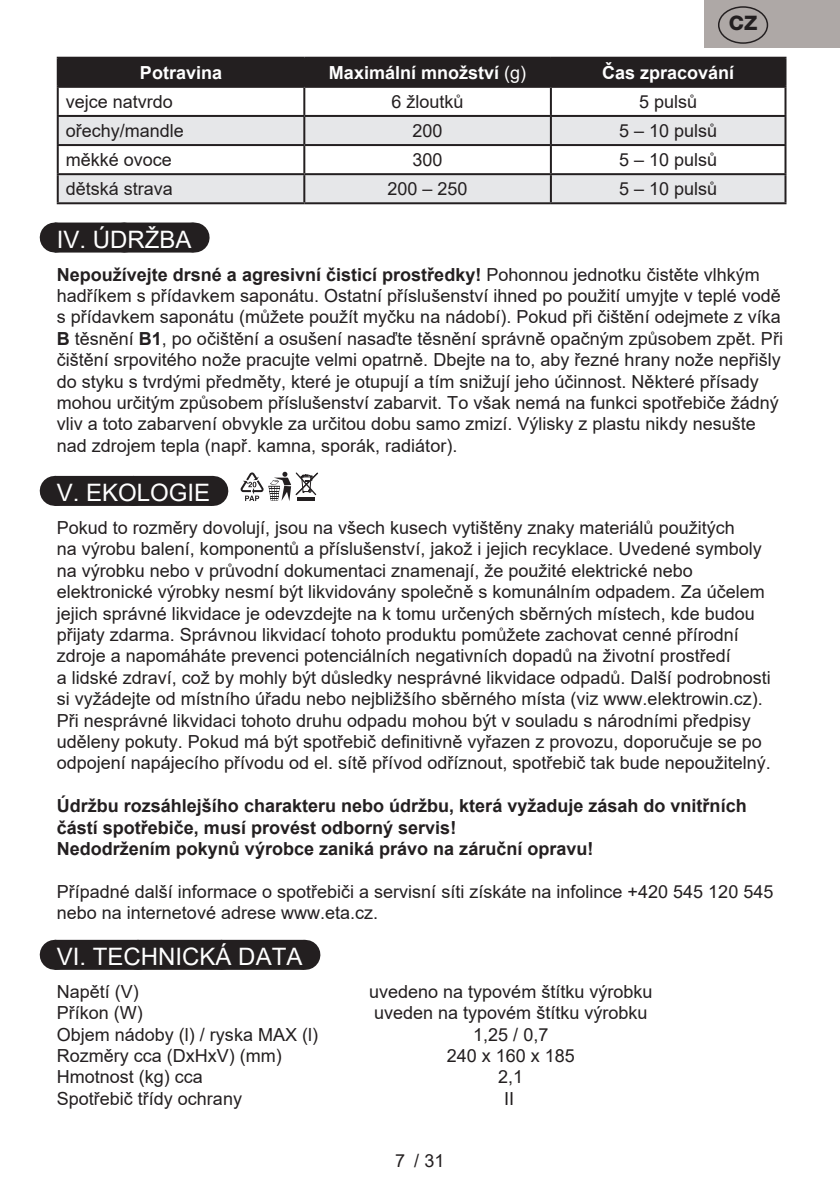
<style>
.page{position:relative;width:840px;height:1191px;background:#fff}
.page>*{position:absolute;margin:0;border:0;box-sizing:border-box;transform-origin:0 0}
.t1{font:24px "Arial";color:#fff}
.t2{font:800 20px "Helvetica Neue OT";color:#231f20}
.t3{font:18px/21.4px "Arial";color:#231f20}
.t4{font:700 18px/21.4px "Arial";color:#231f20}
.t5{font:700 18px "Arial";color:#fff}
.s1{font-weight:400}
.s2{font-weight:700}
</style>
<div class="page">
<div style="left:704px;top:0;width:135px;height:48px;background:#aea8a6"></div>
<div style="left:717px;top:6px;width:50px;height:38px;border:1px solid #231f20;border-radius:50%"></div>
<div style="left:55px;top:222px;width:138px;height:30px;background:#231f20"></div>
<svg style="left:124px;top:222px;width:35px;height:1px"></svg>
<hr style="left:193px;top:222px;width:1px;height:30px;background:#231f20">
<div style="left:55px;top:476px;width:157px;height:30px;background:#231f20"></div>
<svg style="left:138px;top:505px;width:35px;height:1px"></svg>
<hr style="left:212px;top:476px;width:1px;height:30px;background:#231f20">
<div style="left:55px;top:939px;width:249px;height:30px;background:#231f20"></div>
<svg style="left:138px;top:939px;width:125px;height:1px"></svg>
<hr style="left:304px;top:939px;width:1px;height:30px;background:#231f20">
<div style="left:59px;top:59px;width:725px;height:27px;background:#231f20"></div>
<svg style="left:59px;top:117px;width:725px;height:85px;fill:#e6e7e9"></svg>
<hr style="left:57px;top:57px;width:247px;height:2px;background:#231f20">
<hr style="left:57px;top:59px;width:2px;height:27px;background:#231f20">
<hr style="left:304px;top:57px;width:246px;height:2px;background:#231f20">
<hr style="left:303px;top:59px;width:2px;height:27px;background:#231f20">
<hr style="left:550px;top:57px;width:236px;height:2px;background:#231f20">
<hr style="left:549px;top:59px;width:2px;height:27px;background:#231f20">
<hr style="left:784px;top:59px;width:2px;height:27px;background:#231f20">
<hr style="left:57px;top:86px;width:247px;height:2px;background:#231f20">
<hr style="left:57px;top:88px;width:2px;height:27px;background:#231f20">
<hr style="left:304px;top:86px;width:246px;height:2px;background:#231f20">
<hr style="left:303px;top:88px;width:2px;height:27px;background:#231f20">
<hr style="left:550px;top:86px;width:236px;height:2px;background:#231f20">
<hr style="left:549px;top:88px;width:2px;height:27px;background:#231f20">
<hr style="left:784px;top:88px;width:2px;height:27px;background:#231f20">
<hr style="left:57px;top:115px;width:247px;height:2px;background:#231f20">
<hr style="left:57px;top:117px;width:2px;height:27px;background:#231f20">
<hr style="left:304px;top:115px;width:246px;height:2px;background:#231f20">
<hr style="left:303px;top:117px;width:2px;height:27px;background:#231f20">
<hr style="left:550px;top:115px;width:236px;height:2px;background:#231f20">
<hr style="left:549px;top:117px;width:2px;height:27px;background:#231f20">
<hr style="left:784px;top:117px;width:2px;height:27px;background:#231f20">
<hr style="left:57px;top:144px;width:247px;height:2px;background:#231f20">
<hr style="left:57px;top:146px;width:2px;height:27px;background:#231f20">
<hr style="left:304px;top:144px;width:246px;height:2px;background:#231f20">
<hr style="left:303px;top:146px;width:2px;height:27px;background:#231f20">
<hr style="left:550px;top:144px;width:236px;height:2px;background:#231f20">
<hr style="left:549px;top:146px;width:2px;height:27px;background:#231f20">
<hr style="left:784px;top:146px;width:2px;height:27px;background:#231f20">
<hr style="left:57px;top:173px;width:247px;height:2px;background:#231f20">
<hr style="left:57px;top:175px;width:2px;height:27px;background:#231f20">
<hr style="left:304px;top:173px;width:246px;height:2px;background:#231f20">
<hr style="left:303px;top:175px;width:2px;height:27px;background:#231f20">
<hr style="left:550px;top:173px;width:236px;height:2px;background:#231f20">
<hr style="left:549px;top:175px;width:2px;height:27px;background:#231f20">
<hr style="left:784px;top:175px;width:2px;height:27px;background:#231f20">
<hr style="left:57px;top:202px;width:247px;height:2px;background:#231f20">
<hr style="left:304px;top:202px;width:246px;height:2px;background:#231f20">
<hr style="left:550px;top:202px;width:236px;height:2px;background:#231f20">
<svg style="left:240px;top:471px;width:78px;height:30px"></svg>
<p class="t2" style="left:728px;top:11px;width:30px">CZ</p>
<p class="t5" style="left:140px;top:60px;width:84px">Potravina</p>
<p class="t5" style="left:329px;top:60px;width:199px">Maximální množství <span class="s1">(g)</span></p>
<p class="t5" style="left:601px;top:60px;width:134px">Čas zpracování</p>
<p class="t3" style="left:66px;top:91px;width:109px">vejce natvrdo</p>
<p class="t3" style="left:391px;top:91px;width:74px">6 žloutků</p>
<p class="t3" style="left:638px;top:91px;width:60px">5 pulsů</p>
<p class="t3" style="left:66px;top:120px;width:120px">ořechy/mandle</p>
<p class="t3" style="left:412px;top:120px;width:32px">200</p>
<p class="t3" style="left:618px;top:120px;width:100px">5 – 10 pulsů</p>
<p class="t3" style="left:66px;top:149px;width:108px">měkké ovoce</p>
<p class="t3" style="left:412px;top:149px;width:32px">300</p>
<p class="t3" style="left:618px;top:149px;width:100px">5 – 10 pulsů</p>
<p class="t3" style="left:66px;top:178px;width:109px">dětská strava</p>
<p class="t3" style="left:387px;top:178px;width:82px">200 – 250</p>
<p class="t3" style="left:618px;top:178px;width:100px">5 – 10 pulsů</p>
<h1 class="t1" style="left:57px;top:223px;width:136px">IV. ÚDRŽBA</h1>
<p class="t3" style="left:57px;top:263px;width:727px"><span class="s2">Nepoužívejte drsné a agresivní čisticí prostředky!</span> Pohonnou jednotku čistěte vlhkým hadříkem s přídavkem saponátu. Ostatní příslušenství ihned po použití umyjte v teplé vodě s přídavkem saponátu (můžete použít myčku na nádobí). Pokud při čištění odejmete z víka <span class="s2">B</span> těsnění <span class="s2">B1</span>, po očištění a osušení nasaďte těsnění správně opačným způsobem zpět. Při čištění srpovitého nože pracujte velmi opatrně. Dbejte na to, aby řezné hrany nože nepřišly do styku s tvrdými předměty, které je otupují a tím snižují jeho účinnost. Některé přísady mohou určitým způsobem příslušenství zabarvit. To však nemá na funkci spotřebiče žádný vliv a toto zabarvení obvykle za určitou dobu samo zmizí. Výlisky z plastu nikdy nesušte nad zdrojem tepla (např. kamna, sporák, radiátor).</p>
<h1 class="t1" style="left:57px;top:476px;width:155px">V. EKOLOGIE</h1>
<p class="t3" style="left:57px;top:517px;width:715px">Pokud to rozměry dovolují, jsou na všech kusech vytištěny znaky materiálů použitých<br>na výrobu balení, komponentů a příslušenství, jakož i jejich recyklace. Uvedené symboly na výrobku nebo v průvodní dokumentaci znamenají, že použité elektrické nebo elektronické výrobky nesmí být likvidovány společně s komunálním odpadem. Za účelem jejich správné likvidace je odevzdejte na k tomu určených sběrných místech, kde budou přijaty zdarma. Správnou likvidací tohoto produktu pomůžete zachovat cenné přírodní zdroje a napomáháte prevenci potenciálních negativních dopadů na životní prostředí<br>a lidské zdraví, což by mohly být důsledky nesprávné likvidace odpadů. Další podrobnosti si vyžádejte od místního úřadu nebo nejbližšího sběrného místa (viz www.elektrowin.cz).<br>Při nesprávné likvidaci tohoto druhu odpadu mohou být v souladu s národními předpisy uděleny pokuty. Pokud má být spotřebič definitivně vyřazen z provozu, doporučuje se po odpojení napájecího přívodu od el. sítě přívod odříznout, spotřebič tak bude nepoužitelný.</p>
<p class="t4" style="left:57px;top:795px;width:691px">Údržbu rozsáhlejšího charakteru nebo údržbu, která vyžaduje zásah do vnitřních částí spotřebiče, musí provést odborný servis!<br>Nedodržením pokynů výrobce zaniká právo na záruční opravu!</p>
<p class="t3" style="left:57px;top:880px;width:717px">Případné další informace o spotřebiči a servisní síti získáte na infolince +420 545 120 545 nebo na internetové adrese www.eta.cz.</p>
<h1 class="t1" style="left:57px;top:940px;width:247px">VI. TECHNICKÁ DATA</h1>
<p class="t3" style="left:57px;top:980px;width:84px">Napětí (V)</p>
<p class="t3" style="left:369px;top:980px;width:285px">uvedeno na typovém štítku výrobku</p>
<p class="t3" style="left:57px;top:1002px;width:88px">Příkon (W)</p>
<p class="t3" style="left:374px;top:1002px;width:275px">uveden na typovém štítku výrobku</p>
<p class="t3" style="left:57px;top:1023px;width:263px">Objem nádoby (l) / ryska MAX (l)</p>
<p class="t3" style="left:473px;top:1023px;width:77px">1,25 / 0,7</p>
<p class="t3" style="left:57px;top:1045px;width:226px">Rozměry cca (DxHxV) (mm)</p>
<p class="t3" style="left:446px;top:1045px;width:130px">240 x 160 x 185</p>
<p class="t3" style="left:57px;top:1066px;width:148px">Hmotnost (kg) cca</p>
<p class="t3" style="left:498px;top:1066px;width:27px">2,1</p>
<p class="t3" style="left:57px;top:1087px;width:187px">Spotřebič třídy ochrany</p>
<p class="t3" style="left:504px;top:1087px;width:12px">II</p>
<p class="t3" style="left:395px;top:1150px;width:51px">7 / 31</p>
</div>
